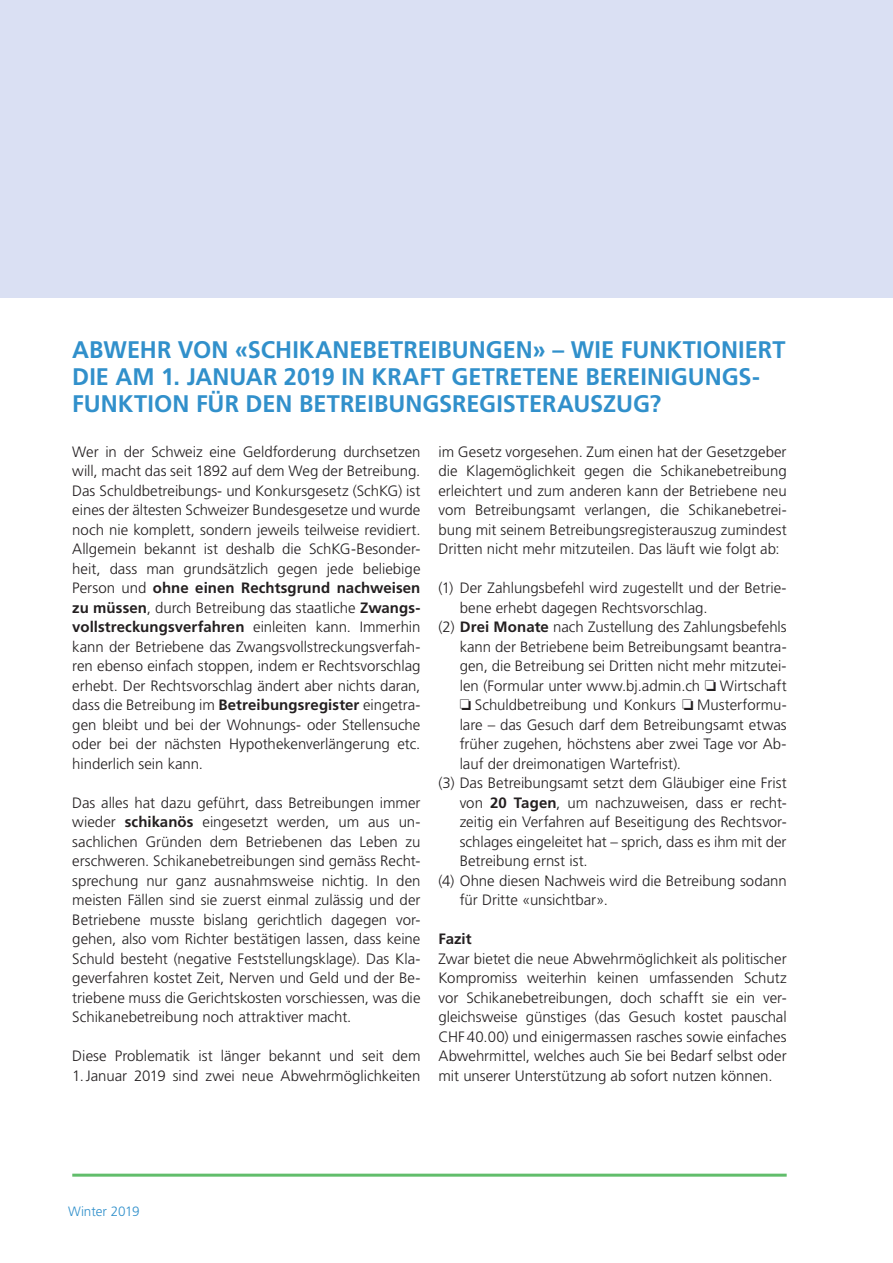
<style>
.page{position:relative;width:893px;height:1263px;background:#fff}
.page>*{position:absolute;margin:0;border:0;box-sizing:border-box;transform-origin:0 0}
.t1{font:700 24px/27px "Frutiger LT Std";color:#3190cb}
.t2{font:300 15px/19.5px "Frutiger LT Std";color:#231f20;text-align:justify}
.t3{font:700 15px "Frutiger LT Std";color:#231f20}
.t4{font:300 13.5px "Frutiger LT Std";letter-spacing:-.005em;color:#3190cb}
.s1{font-weight:700}
</style>
<div class="page">
<div style="left:0;top:0;width:893px;height:297px;background:#dae0f3"></div>
<hr style="left:72px;top:1174px;width:715px;height:3px;background:#61bd6b">
<h1 class="t1" style="left:72px;top:336px;width:715px">ABWEHR VON «SCHIKANEBETREIBUNGEN» – WIE FUNKTIO NIERT<br>DIE AM 1. JANUAR 2019 IN KRAFT GETRETENE BEREINIGUNGS -<br>FUNKTION FÜR DEN BETREIBUNGSREGISTERAUSZUG?</h1>
<p class="t2" style="left:72px;top:442px;width:350px">Wer in der Schweiz eine Geldforderung durchsetzen will, macht das seit 1892 auf dem Weg der Betreibung.<br>Das Schuldbetreibungs- und Konkursgesetz (SchKG) ist eines der ältesten Schweizer Bundesgesetze und wurde noch nie komplett, sondern jeweils teilweise revidiert.<br>Allgemein bekannt ist deshalb die SchKG-Besonder&shy;heit, dass man grundsätzlich gegen jede beliebige Person und <span class="s1">ohne einen Rechtsgrund nachweisen zu müssen</span>, durch Betreibung das staatliche <span class="s1">Zwangs&shy;vollstreckungsverfahren</span> einleiten kann. Immerhin kann der Betriebene das Zwangsvollstreckungsverfah&shy;ren ebenso einfach stoppen, indem er Rechtsvorschlag erhebt. Der Rechtsvorschlag ändert aber nichts daran, dass die Betreibung im <span class="s1">Betreibungsregister</span> eingetra&shy;gen bleibt und bei der Wohnungs- oder Stellensuche oder bei der nächsten Hypothekenverlängerung etc. hinderlich sein kann.</p>
<p class="t2" style="left:72px;top:793px;width:350px">Das alles hat dazu geführt, dass Betreibungen immer wieder <span class="s1">schikanös</span> eingesetzt werden, um aus un&shy;sachlichen Gründen dem Betriebenen das Leben zu erschweren. Schikanebetreibungen sind gemäss Recht&shy;sprechung nur ganz ausnahmsweise nichtig. In den meisten Fällen sind sie zuerst einmal zulässig und der Betriebene musste bislang gerichtlich dagegen vor&shy;gehen, also vom Richter bestätigen lassen, dass keine Schuld besteht (negative Feststellungsklage). Das Kla&shy;geverfahren kostet Zeit, Nerven und Geld und der Be&shy;triebene muss die Gerichtskosten vorschiessen, was die Schikanebetreibung noch attraktiver macht.</p>
<p class="t2" style="left:72px;top:1047px;width:350px">Diese Problematik ist länger bekannt und seit dem</p>
<p class="t2" style="left:72px;top:1066px;width:350px">1. Januar 2019 sind zwei neue Abwehrmöglichkeiten</p>
<p class="t2" style="left:438px;top:442px;width:350px">im Gesetz vorgesehen. Zum einen hat der Gesetzgeber die Klagemöglichkeit gegen die Schikanebetreibung erleichtert und zum anderen kann der Betriebene neu vom Betreibungsamt verlangen, die Schikanebetrei&shy;bung mit seinem Betreibungsregisterauszug zumindest Dritten nicht mehr mitzuteilen. Das läuft wie folgt ab:</p>
<p class="t2" style="left:438px;top:579px;width:350px">(1) Der Zahlungsbefehl wird zugestellt und der Betrie-</p>
<p class="t2" style="left:460px;top:598px;width:249px">bene erhebt dagegen Rechtsvorschlag.</p>
<p class="t2" style="left:438px;top:618px;width:350px">(2) <span class="s1">Drei Monate</span> nach Zustellung des Zahlungsbefehls</p>
<p class="t2" style="left:460px;top:637px;width:328px">kann der Betriebene beim Betreibungsamt beantra-</p>
<p class="t2" style="left:460px;top:657px;width:328px">gen, die Betreibung sei Dritten nicht mehr mitzutei-</p>
<p class="t2" style="left:460px;top:676px;width:328px">len (Formular unter www.bj.admin.ch ❏ Wirtschaft</p>
<p class="t2" style="left:460px;top:696px;width:328px">❏ Schuldbetreibung und Konkurs ❏ Musterformu-</p>
<p class="t2" style="left:460px;top:715px;width:328px">lare – das Gesuch darf dem Betreibungsamt etwas</p>
<p class="t2" style="left:460px;top:735px;width:328px">früher zugehen, höchstens aber zwei Tage vor Ab-</p>
<p class="t2" style="left:460px;top:754px;width:223px">lauf der dreimonatigen Wartefrist).</p>
<p class="t2" style="left:438px;top:774px;width:350px">(3) Das Betreibungsamt setzt dem Gläubiger eine Frist</p>
<p class="t2" style="left:460px;top:793px;width:328px">von <span class="s1">20 Tagen</span>, um nachzuweisen, dass er recht-</p>
<p class="t2" style="left:460px;top:813px;width:328px">zeitig ein Verfahren auf Beseitigung des Rechtsvor-</p>
<p class="t2" style="left:460px;top:832px;width:328px">schlages eingeleitet hat – sprich, dass es ihm mit der</p>
<p class="t2" style="left:460px;top:852px;width:130px">Betreibung ernst ist.</p>
<p class="t2" style="left:438px;top:871px;width:350px">(4) Ohne diesen Nachweis wird die Betreibung sodann</p>
<p class="t2" style="left:460px;top:891px;width:150px">für Dritte «unsichtbar».</p>
<p class="t3" style="left:438px;top:930px;width:35px">Fazit</p>
<p class="t2" style="left:438px;top:949px;width:350px">Zwar bietet die neue Abwehrmöglichkeit als politischer Kompromiss weiterhin keinen umfassenden Schutz vor Schikanebetreibungen, doch schafft sie ein ver&shy;gleichsweise günstiges (das Gesuch kostet pauschal CHF 40.00) und einigermassen rasches sowie einfaches Abwehrmittel, welches auch Sie bei Bedarf selbst oder mit unserer Unterstützung ab sofort nutzen können.</p>
<p class="t4" style="left:68px;top:1203px;width:73px">Winter 2019</p>
</div>
